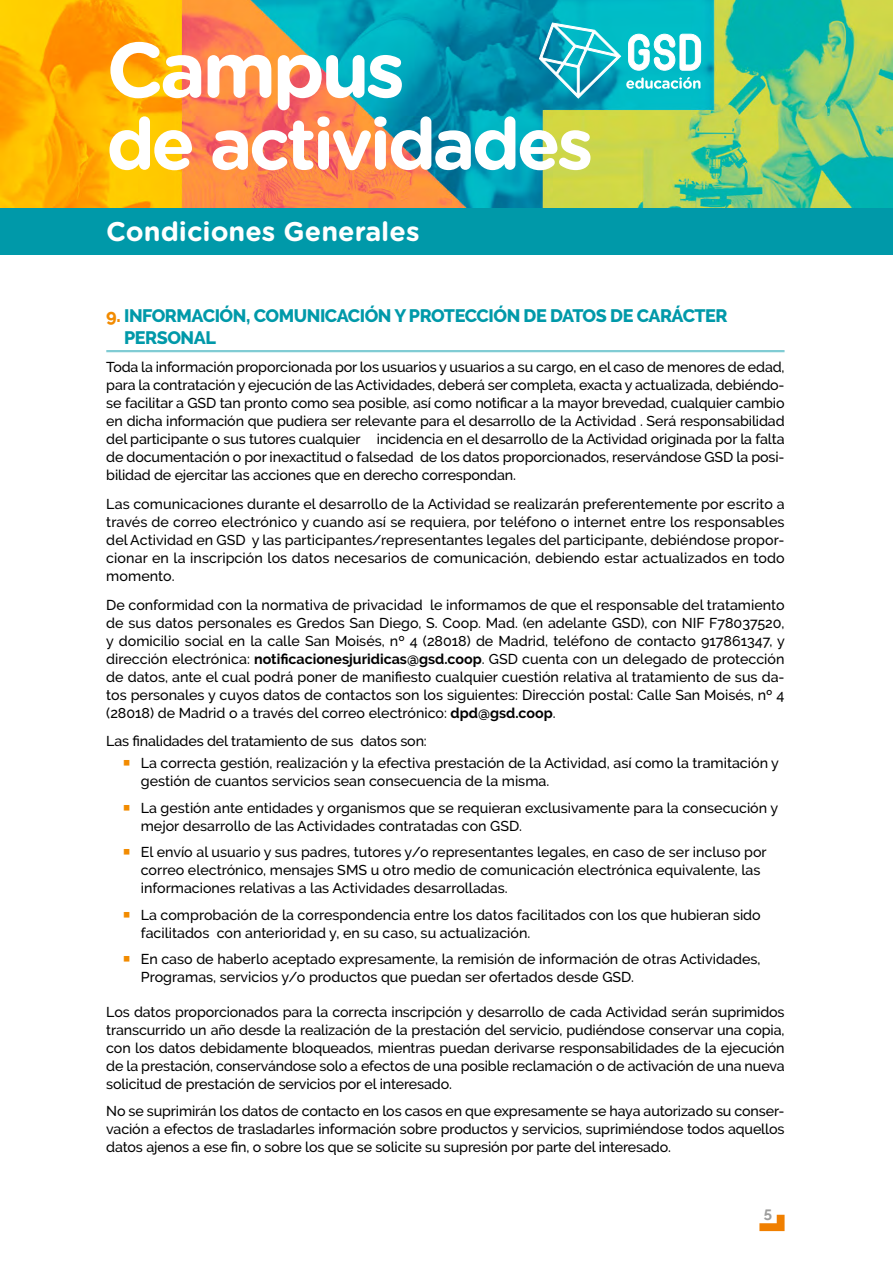
<style>
.page{position:relative;width:893px;height:1263px;background:#fff}
.page>*{position:absolute;margin:0;border:0;box-sizing:border-box;transform-origin:0 0}
.t1{font:700 78px "Gotham Rounded";letter-spacing:-.05em;color:#fff}
.t2{font:700 72px "Gotham Rounded";letter-spacing:-.05em;color:#fff}
.t3{font:700 27px "Gotham Rounded";color:#fff}
.t4{font:800 18px/21.6px "Raleway";letter-spacing:-.025em;color:#0099a9}
.t5{font:700 15px "Raleway";color:#9d9d9c}
.t6{font:500 14.25px/18px "Raleway";color:#000}
.s1{color:#f28b00}
.s2{font-weight:700}
</style>
<div class="page">
<img style="left:0;top:0;width:893px;height:208px">
<div style="left:0;top:208px;width:893px;height:47px;background:#0099a9"></div>
<svg style="left:759px;top:1215px;width:26px;height:16px"></svg>
<svg style="left:539px;top:22px;width:162px;height:77px"></svg>
<hr style="left:106px;top:350px;width:679px;height:2px;background:#80ccd4">
<h1 class="t1" style="left:106px;top:13px;width:300px">Campus</h1>
<h2 class="t2" style="left:106px;top:91px;width:489px">de actividades</h2>
<h3 class="t3" style="left:106px;top:211px;width:315px">Condiciones Generales</h3>
<p class="t4" style="left:124px;top:305px;width:605px;text-indent:-18px"><span class="s1">9.</span> INFORMACIÓN, COMUNICACIÓN Y PROTECCIÓN DE DATOS DE CARÁCTER<br>PERSONAL</p>
<p class="t6" style="left:106px;top:358px;width:680px;text-align:justify">Toda la información proporcionada por los usuarios y usuarios a su cargo, en el caso de menores de edad, para la contratación y ejecución de las Actividades, deberá ser completa, exacta y actualizada, debiéndo&shy;se facilitar a GSD tan pronto como sea posible, así como notificar a la mayor brevedad, cualquier cambio en dicha información que pudiera ser relevante para el desarrollo de la Actividad . Será responsabilidad del participante o sus tutores cualquier incidencia en el desarrollo de la Actividad originada por la falta de documentación o por inexactitud o falsedad de los datos proporcionados, reservándose GSD la posi&shy;bilidad de ejercitar las acciones que en derecho correspondan.</p>
<p class="t6" style="left:106px;top:495px;width:680px;text-align:justify">Las comunicaciones durante el desarrollo de la Actividad se realizarán preferentemente por escrito a través de correo electrónico y cuando así se requiera, por teléfono o internet entre los responsables del Actividad en GSD y las participantes/representantes legales del participante, debiéndose propor&shy;cionar en la inscripción los datos necesarios de comunicación, debiendo estar actualizados en todo momento.</p>
<p class="t6" style="left:106px;top:595px;width:680px;text-align:justify">De conformidad con la normativa de privacidad le informamos de que el responsable del tratamiento de sus datos personales es Gredos San Diego, S. Coop. Mad. (en adelante GSD), con NIF F78037520, y domicilio social en la calle San Moisés, nº 4 (28018) de Madrid, teléfono de contacto 917861347, y dirección electrónica: <span class="s2">notificacionesjuridicas@gsd.coop</span>. GSD cuenta con un delegado de protección de datos, ante el cual podrá poner de manifiesto cualquier cuestión relativa al tratamiento de sus da&shy;tos personales y cuyos datos de contactos son los siguientes: Dirección postal: Calle San Moisés, nº 4 (28018) de Madrid o a través del correo electrónico: <span class="s2">dpd@gsd.coop</span>.</p>
<p class="t6" style="left:141px;top:730px;width:640px;line-height:22.2px;text-indent:-34px">Las finalidades del tratamiento de sus datos son:<br>La correcta gestión, realización y la efectiva prestación de la Actividad, así como la tramitación y</p>
<p class="t6" style="left:141px;top:768px;width:639px;line-height:26.5px">gestión de cuantos servicios sean consecuencia de la misma.<br>La gestión ante entidades y organismos que se requieran exclusivamente para la consecución y</p>
<p class="t6" style="left:141px;top:813px;width:627px;line-height:26.5px">mejor desarrollo de las Actividades contratadas con GSD.<br>El envío al usuario y sus padres, tutores y/o representantes legales, en caso de ser incluso por</p>
<p class="t6" style="left:141px;top:861px;width:621px">correo electrónico, mensajes SMS u otro medio de comunicación electrónica equivalente, las informaciones relativas a las Actividades desarrolladas.</p>
<p class="t6" style="left:141px;top:906px;width:621px">La comprobación de la correspondencia entre los datos facilitados con los que hubieran sido facilitados con anterioridad y, en su caso, su actualización.</p>
<p class="t6" style="left:141px;top:950px;width:621px">En caso de haberlo aceptado expresamente, la remisión de información de otras Actividades,<br>Programas, servicios y/o productos que puedan ser ofertados desde GSD.</p>
<p class="t6" style="left:106px;top:1003px;width:680px;text-align:justify">Los datos proporcionados para la correcta inscripción y desarrollo de cada Actividad serán suprimidos transcurrido un año desde la realización de la prestación del servicio, pudiéndose conservar una copia, con los datos debidamente bloqueados, mientras puedan derivarse responsabilidades de la ejecución de la prestación, conservándose solo a efectos de una posible reclamación o de activación de una nueva solicitud de prestación de servicios por el interesado.</p>
<p class="t6" style="left:106px;top:1102px;width:680px;text-align:justify">No se suprimirán los datos de contacto en los casos en que expresamente se haya autorizado su conser&shy;vación a efectos de trasladarles información sobre productos y servicios, suprimiéndose todos aquellos datos ajenos a ese fin, o sobre los que se solicite su supresión por parte del interesado.</p>
<p class="t5" style="left:764px;top:1203px;width:10px">5</p>
</div>
